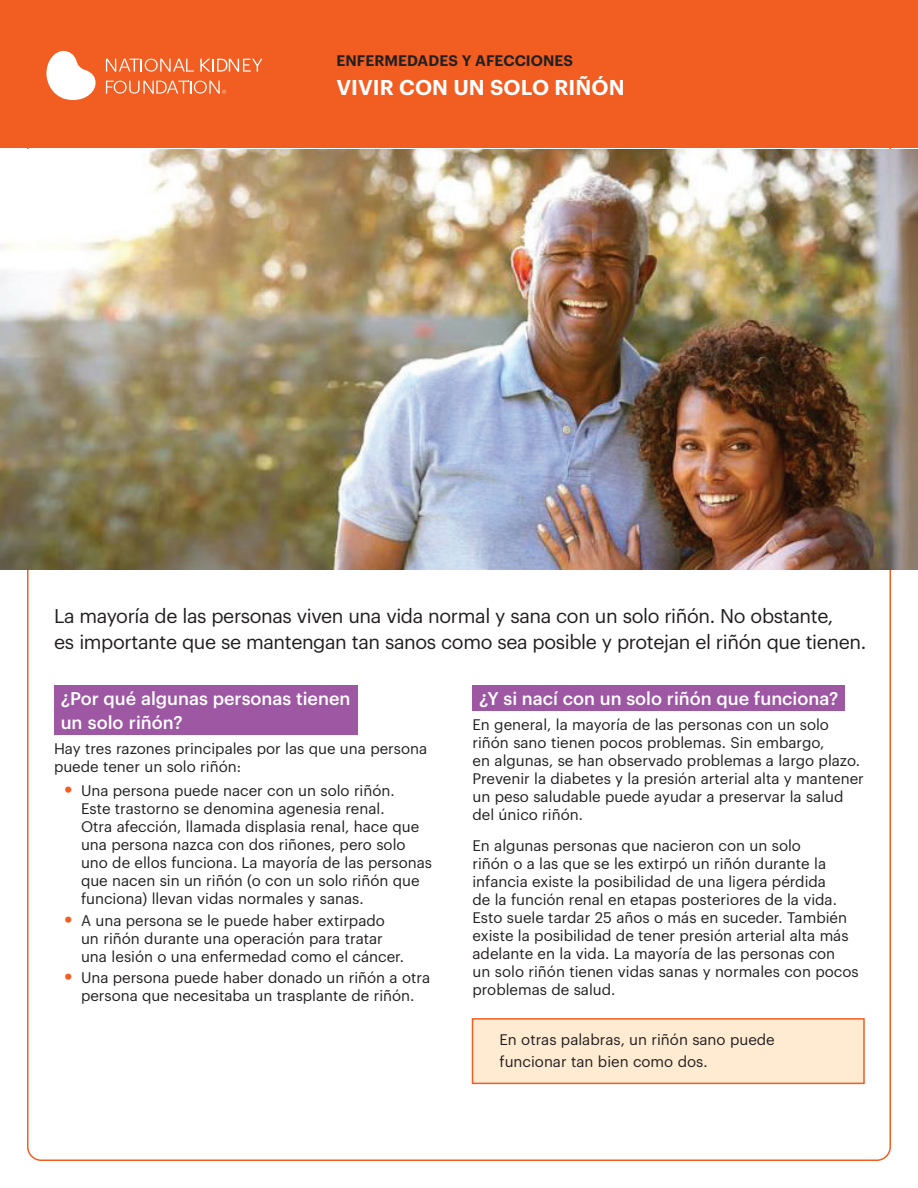
<style>
.page{position:relative;width:918px;height:1188px;background:#fff}
.page>*{position:absolute;margin:0;border:0;box-sizing:border-box;transform-origin:0 0}
.t1{font:600 21px "Graphik";letter-spacing:.005em;color:#fff}
.t2{font:19.5px/25.5px "Graphik";letter-spacing:-.02em;color:#231f20}
.t3{font:500 18px/24px "Graphik";color:#fff}
.t4{font:15px/18px "Graphik";color:#231f20}
.t5{font:600 15px "Graphik";letter-spacing:.005em;color:#231f20}
.s1{font-weight:700;font-size:21px;color:#f25d21}
</style>
<div class="page">
<div style="left:0;top:0;width:918px;height:148px;background:#f25d21"></div>
<svg style="left:46px;top:51px;width:50px;height:49px"></svg>
<svg style="left:106px;top:59px;width:88px;height:13px"></svg>
<svg style="left:200px;top:59px;width:62px;height:13px"></svg>
<svg style="left:106px;top:81px;width:120px;height:13px"></svg>
<div style="left:54px;top:685px;width:303px;height:50px;background:#9d57a3"></div>
<div style="left:472px;top:685px;width:373px;height:26px;background:#9d57a3"></div>
<div style="left:472px;top:1018px;width:393px;height:66px;background:#feebd2;border:2px solid #f25d21"></div>
<img style="left:0;top:149px;width:918px;height:420px">
<p class="t5" style="left:336px;top:49px;width:238px">ENFERMEDADES Y AFECCIONES</p>
<h1 class="t1" style="left:336px;top:71px;width:290px">VIVIR CON UN SOLO RIÑÓN</h1>
<h2 class="t2" style="left:54px;top:602px;width:814px">La mayoría de las personas viven una vida normal y sana con un solo riñón. No obstante,<br>es importante que se mantengan tan sanos como sea posible y protejan el riñón que tienen.</h2>
<p class="t3" style="left:61px;top:685px;width:291px">¿Por qué algunas personas tienen un solo riñón?</p>
<p class="t4" style="left:54px;top:738px;width:375px">Hay tres razones principales por las que una persona puede tener un solo riñón:</p>
<p class="t4" style="left:81px;top:781px;width:353px;text-indent:-16px"><span class="s1">•</span> Una persona puede nacer con un solo riñón.<br>Este trastorno se denomina agenesia renal.<br>Otra afección, llamada displasia renal, hace que una persona nazca con dos riñones, pero solo uno de ellos funciona. La mayoría de las personas que nacen sin un riñón (o con un solo riñón que funciona) llevan vidas normales y sanas.</p>
<p class="t4" style="left:81px;top:910px;width:325px;text-indent:-16px"><span class="s1">•</span> A una persona se le puede haber extirpado un riñón durante una operación para tratar una lesión o una enfermedad como el cáncer.</p>
<p class="t4" style="left:64px;top:967px;width:367px;text-align:center"><span class="s1">•</span> Una persona puede haber donado un riñón a otra persona que necesitaba un trasplante de riñón.</p>
<p class="t3" style="left:479px;top:685px;width:361px">¿Y si nací con un solo riñón que funciona?</p>
<p class="t4" style="left:472px;top:714px;width:393px">En general, la mayoría de las personas con un solo riñón sano tienen pocos problemas. Sin embargo,<br>en algunas, se han observado problemas a largo plazo.<br>Prevenir la diabetes y la presión arterial alta y mantener un peso saludable puede ayudar a preservar la salud del único riñón.</p>
<p class="t4" style="left:472px;top:835px;width:388px">En algunas personas que nacieron con un solo<br>riñón o a las que se les extirpó un riñón durante la infancia existe la posibilidad de una ligera pérdida<br>de la función renal en etapas posteriores de la vida.<br>Esto suele tardar 25 años o más en suceder. También existe la posibilidad de tener presión arterial alta más adelante en la vida. La mayoría de las personas con<br>un solo riñón tienen vidas sanas y normales con pocos problemas de salud.</p>
<p class="t4" style="left:500px;top:1027px;width:277px;line-height:22.5px">En otras palabras, un riñón sano puede funcionar tan bien como dos.</p>
</div>
